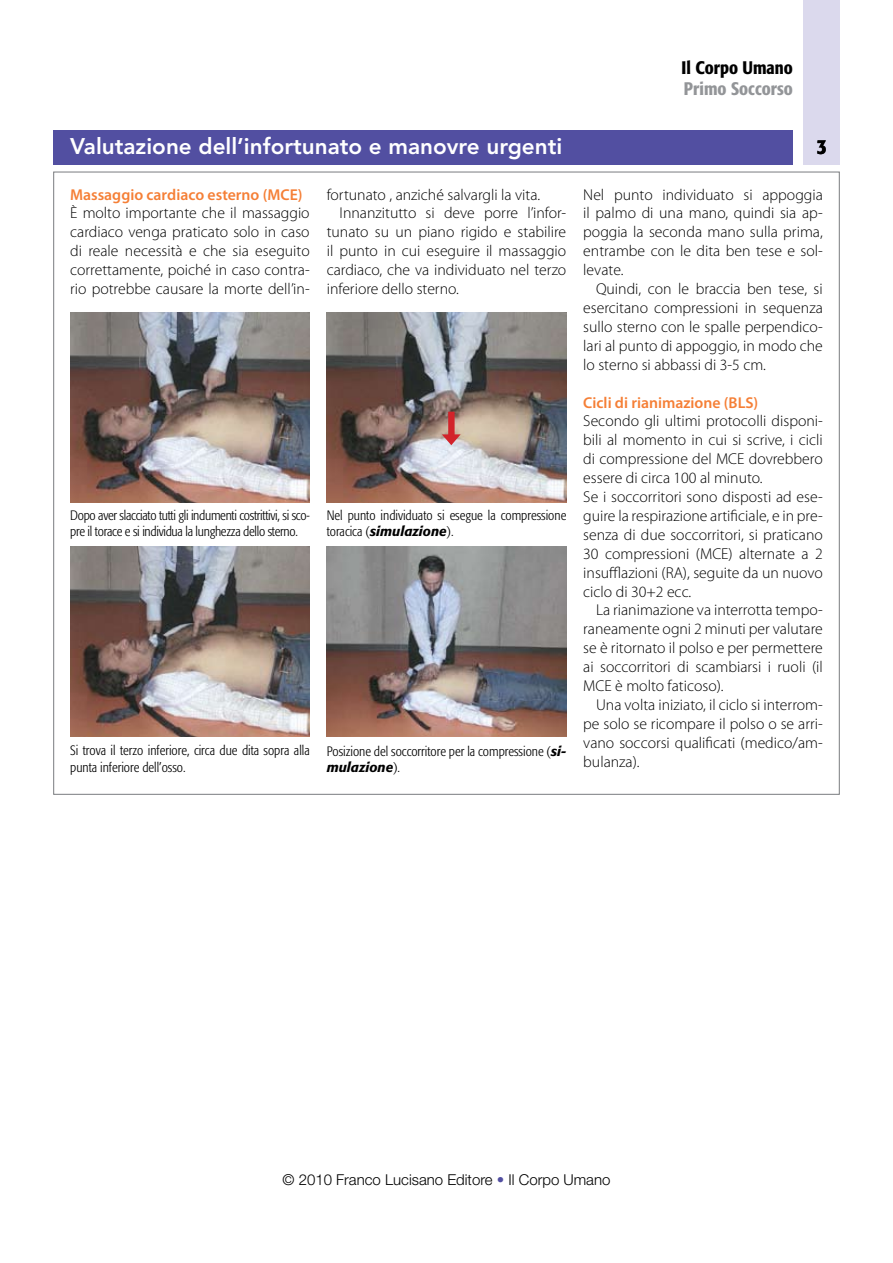
<style>
.page{position:relative;width:893px;height:1263px;background:#fff}
.page>*{position:absolute;margin:0;border:0;box-sizing:border-box;transform-origin:0 0}
.t1{font:800 22.5px "Avenir LT Std";color:#fff}
.t2{font:500 condensed 21px "Formata";color:#000}
.t3{font:500 condensed 18px "Formata";color:#939598}
.t4{font:500 condensed 18px "Formata";color:#000}
.t5{font:300 15.75px/18.9px "Myriad Pro";color:#000;text-align:justify}
.t6{font:600 15.75px "Myriad Pro";color:#f57f36}
.t7{font:300 15px "Helvetica Neue LT Std";color:#000}
.t8{font:300 condensed 13.5px/16.2px "Formata";color:#000}
.t9{font:300 condensed 13.5px/16.2px "Formata";letter-spacing:-.02em;color:#000}
.s1{font-weight:500;font-style:italic;font-stretch:normal}
.s2{color:#524fa1}
</style>
<div class="page">
<div style="left:53px;top:130px;width:740px;height:34px;background:#524fa1"></div>
<div style="left:804px;top:0;width:36px;height:164px;background:#dbd9ed"></div>
<img style="left:70px;top:313px;width:240px;height:189px">
<img style="left:327px;top:313px;width:239px;height:189px">
<img style="left:70px;top:547px;width:240px;height:189px">
<img style="left:327px;top:547px;width:239px;height:189px">
<svg style="left:442px;top:412px;width:19px;height:33px"></svg>
<p class="t4" style="left:681px;top:57px;width:113px">Il Corpo Umano</p>
<p class="t3" style="left:684px;top:78px;width:111px">Primo Soccorso</p>
<h1 class="t1" style="left:70px;top:133px;width:494px">Valutazione dell’infortunato e manovre urgenti</h1>
<h2 class="t2" style="left:817px;top:133px;width:12px">3</h2>
<p class="t6" style="left:70px;top:186px;width:234px">Massaggio cardiaco esterno (MCE)</p>
<p class="t5" style="left:70px;top:204px;width:241px">È molto importante che il massaggio cardiaco venga praticato solo in caso di reale necessità e che sia eseguito correttamente, poiché in caso contra&shy;rio potrebbe causare la morte dell’in-</p>
<p class="t5" style="left:327px;top:185px;width:215px">fortunato , anziché salvargli la vita.</p>
<p class="t5" style="left:339px;top:204px;width:228px">Innanzitutto si deve porre l’infor-</p>
<p class="t5" style="left:327px;top:223px;width:241px">tunato su un piano rigido e stabilire</p>
<p class="t5" style="left:327px;top:242px;width:241px">il punto in cui eseguire il massaggio</p>
<p class="t5" style="left:327px;top:261px;width:241px">cardiaco, che va individuato nel terzo</p>
<p class="t5" style="left:327px;top:280px;width:134px">inferiore dello sterno.</p>
<p class="t5" style="left:583px;top:185px;width:241px">Nel punto individuato si appoggia il palmo di una mano, quindi sia ap&shy;poggia la seconda mano sulla prima, entrambe con le dita ben tese e sol&shy;levate.</p>
<p class="t5" style="left:583px;top:280px;width:241px;text-indent:13px">Quindi, con le braccia ben tese, si esercitano compressioni in sequenza sullo sterno con le spalle perpendico&shy;lari al punto di appoggio, in modo che lo sterno si abbassi di 3-5 cm.</p>
<p class="t6" style="left:583px;top:393px;width:177px">Cicli di rianimazione (BLS)</p>
<p class="t5" style="left:583px;top:412px;width:241px;text-align:left">Secondo gli ultimi protocolli disponi&shy;bili al momento in cui si scrive, i cicli di compressione del MCE dovrebbero essere di circa 100 al minuto.<br>Se i soccorritori sono disposti ad ese&shy;guire la respirazione artificiale, e in pre&shy;senza di due soccorritori, si praticano 30 compressioni (MCE) alternate a 2 insufflazioni (RA), seguite da un nuovo ciclo di 30+2 ecc.</p>
<p class="t5" style="left:583px;top:601px;width:241px;text-indent:13px">La rianimazione va interrotta tempo&shy;raneamente ogni 2 minuti per valutare se è ritornato il polso e per permettere ai soccorritori di scambiarsi i ruoli (il MCE è molto faticoso).</p>
<p class="t5" style="left:583px;top:695px;width:241px;text-indent:13px">Una volta iniziato, il ciclo si interrom&shy;pe solo se ricompare il polso o se arri&shy;vano soccorsi qualificati (medico/am&shy;bulanza).</p>
<p class="t8" style="left:327px;top:507px;width:241px">Nel punto individuato si esegue la compressione toracica (<span class="s1">simulazione</span>).</p>
<p class="t9" style="left:70px;top:507px;width:241px">Dopo aver slacciato tutti gli indumenti costrittivi, si sco&shy;pre il torace e si individua la lunghezza dello sterno.</p>
<p class="t8" style="left:70px;top:743px;width:241px">Si trova il terzo inferiore, circa due dita sopra alla punta inferiore dell’osso.</p>
<p class="t8" style="left:327px;top:743px;width:241px">Posizione del soccorritore per la compressione (<span class="s1">si&shy;mulazione</span>).</p>
<p class="t7" style="left:282px;top:1170px;width:329px">© 2010 Franco Lucisano Editore <span class="s2">•</span> Il Corpo Umano</p>
</div>
